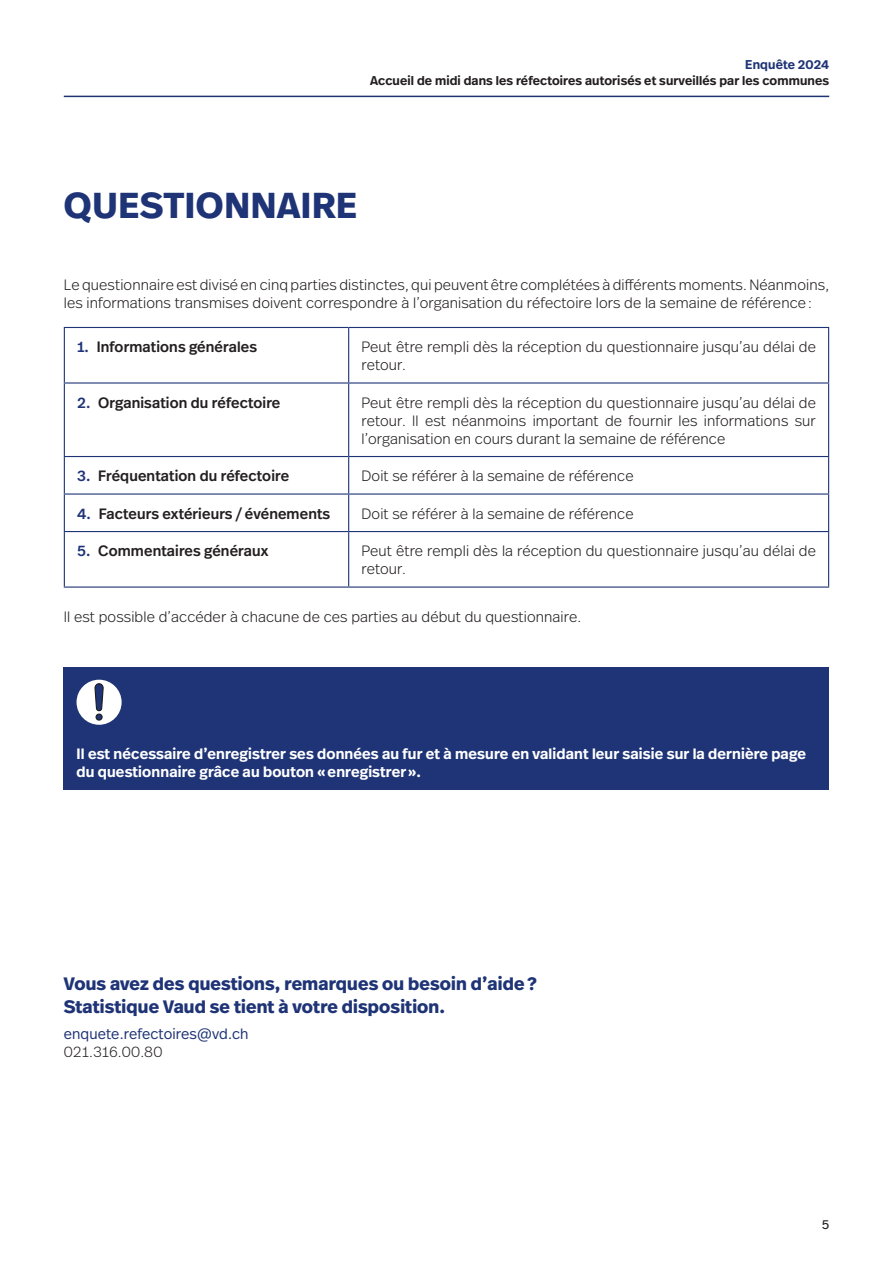
<style>
.page{position:relative;width:893px;height:1263px;background:#fff}
.page>*{position:absolute;margin:0;border:0;box-sizing:border-box;transform-origin:0 0}
.t1{font:700 36px "Real Head Pro";letter-spacing:.02em;color:#1f3476}
.t2{font:700 18px/22.5px "Real Head Pro";letter-spacing:.01em;color:#1f3476}
.t3{font:300 15px/18px "Real Head Pro";letter-spacing:.01em;color:#231f20}
.t4{font:600 15px/18px "Real Head Pro";letter-spacing:.01em;color:#fff}
.t5{font:500 15px "Real Head Pro";letter-spacing:.01em;color:#231f20}
.t6{font:300 15px "Real Head Pro";letter-spacing:.01em;color:#1f3476}
.t7{font:600 12.75px "Real Head Pro";letter-spacing:.01em;color:#231f20}
.t8{font:600 12.75px "Real Head Pro";letter-spacing:.01em;color:#1f3476}
.t9{font:12.75px "Real Head Pro";color:#231f20}
.s1{color:#1f3476}
</style>
<div class="page">
<hr style="left:64px;top:96px;width:765px;height:1px;background:#1f3476">
<hr style="left:64px;top:327px;width:285px;height:1px;background:#1f3476">
<hr style="left:64px;top:328px;width:1px;height:54px;background:#1f3476">
<hr style="left:349px;top:327px;width:480px;height:1px;background:#1f3476">
<hr style="left:348px;top:328px;width:1px;height:54px;background:#1f3476">
<hr style="left:828px;top:328px;width:1px;height:54px;background:#1f3476">
<hr style="left:64px;top:382px;width:285px;height:2px;background:#1f3476">
<hr style="left:64px;top:384px;width:1px;height:72px;background:#1f3476">
<hr style="left:349px;top:382px;width:480px;height:2px;background:#1f3476">
<hr style="left:348px;top:384px;width:1px;height:72px;background:#1f3476">
<hr style="left:828px;top:384px;width:1px;height:72px;background:#1f3476">
<hr style="left:64px;top:456px;width:285px;height:1px;background:#1f3476">
<hr style="left:64px;top:457px;width:1px;height:36px;background:#1f3476">
<hr style="left:349px;top:456px;width:480px;height:1px;background:#1f3476">
<hr style="left:348px;top:457px;width:1px;height:36px;background:#1f3476">
<hr style="left:828px;top:457px;width:1px;height:36px;background:#1f3476">
<hr style="left:64px;top:493px;width:285px;height:2px;background:#1f3476">
<hr style="left:64px;top:495px;width:1px;height:36px;background:#1f3476">
<hr style="left:349px;top:493px;width:480px;height:2px;background:#1f3476">
<hr style="left:348px;top:495px;width:1px;height:36px;background:#1f3476">
<hr style="left:828px;top:495px;width:1px;height:36px;background:#1f3476">
<hr style="left:64px;top:531px;width:285px;height:1px;background:#1f3476">
<hr style="left:64px;top:532px;width:1px;height:54px;background:#1f3476">
<hr style="left:349px;top:531px;width:480px;height:1px;background:#1f3476">
<hr style="left:348px;top:532px;width:1px;height:54px;background:#1f3476">
<hr style="left:828px;top:532px;width:1px;height:54px;background:#1f3476">
<hr style="left:64px;top:586px;width:285px;height:2px;background:#1f3476">
<hr style="left:349px;top:586px;width:480px;height:2px;background:#1f3476">
<div style="left:64px;top:667px;width:765px;height:123px;background:#1f3476"></div>
<div style="left:77px;top:680px;width:45px;height:45px;background:#fff;border-radius:50%"></div>
<svg style="left:94px;top:683px;width:10px;height:36px"></svg>
<div style="left:96px;top:713px;width:7px;height:8px;border:1px solid #1c1c1c;border-radius:3px"></div>
<p class="t8" style="left:745px;top:55px;width:85px">Enquête 2024</p>
<p class="t7" style="left:370px;top:72px;width:461px">Accueil de midi dans les réfectoires autorisés et surveillés par les communes</p>
<h1 class="t1" style="left:64px;top:179px;width:295px">QUESTIONNAIRE</h1>
<p class="t3" style="left:64px;top:275px;width:767px">Le questionnaire est divisé en cinq parties distinctes, qui peuvent être complétées à différents moments. Néanmoins, les informations transmises doivent correspondre à l’organisation du réfectoire lors de la semaine de référence :</p>
<p class="t5" style="left:77px;top:336px;width:181px"><span class="s1">1.</span> Informations générales</p>
<p class="t3" style="left:361px;top:337px;width:456px">Peut être rempli dès la réception du questionnaire jusqu’au délai de retour.</p>
<p class="t5" style="left:77px;top:392px;width:205px"><span class="s1">2.</span> Organisation du réfectoire</p>
<p class="t3" style="left:361px;top:393px;width:456px;text-align:justify">Peut être rempli dès la réception du questionnaire jusqu’au délai de retour. Il est néanmoins important de fournir les informations sur l’organisation en cours durant la semaine de référence</p>
<p class="t5" style="left:77px;top:465px;width:214px"><span class="s1">3.</span> Fréquentation du réfectoire</p>
<p class="t3" style="left:361px;top:466px;width:274px">Doit se référer à la semaine de référence</p>
<p class="t5" style="left:77px;top:503px;width:254px"><span class="s1">4.</span> Facteurs extérieurs / événements</p>
<p class="t3" style="left:361px;top:504px;width:274px">Doit se référer à la semaine de référence</p>
<p class="t5" style="left:77px;top:540px;width:193px"><span class="s1">5.</span> Commentaires généraux</p>
<p class="t3" style="left:361px;top:541px;width:456px">Peut être rempli dès la réception du questionnaire jusqu’au délai de retour.</p>
<p class="t3" style="left:64px;top:607px;width:519px">Il est possible d’accéder à chacune de ces parties au début du questionnaire.</p>
<p class="t4" style="left:77px;top:744px;width:731px">Il est nécessaire d’enregistrer ses données au fur et à mesure en validant leur saisie sur la dernière page du questionnaire grâce au bouton « enregistrer ».</p>
<p class="t2" style="left:64px;top:972px;width:475px">Vous avez des questions, remarques ou besoin d’aide?<br>Statistique Vaud se tient à votre disposition.</p>
<p class="t6" style="left:64px;top:1024px;width:186px">enquete.refectoires@vd.ch</p>
<p class="t3" style="left:64px;top:1042px;width:100px">021.316.00.80</p>
<p class="t9" style="left:822px;top:1216px;width:9px">5</p>
</div>
